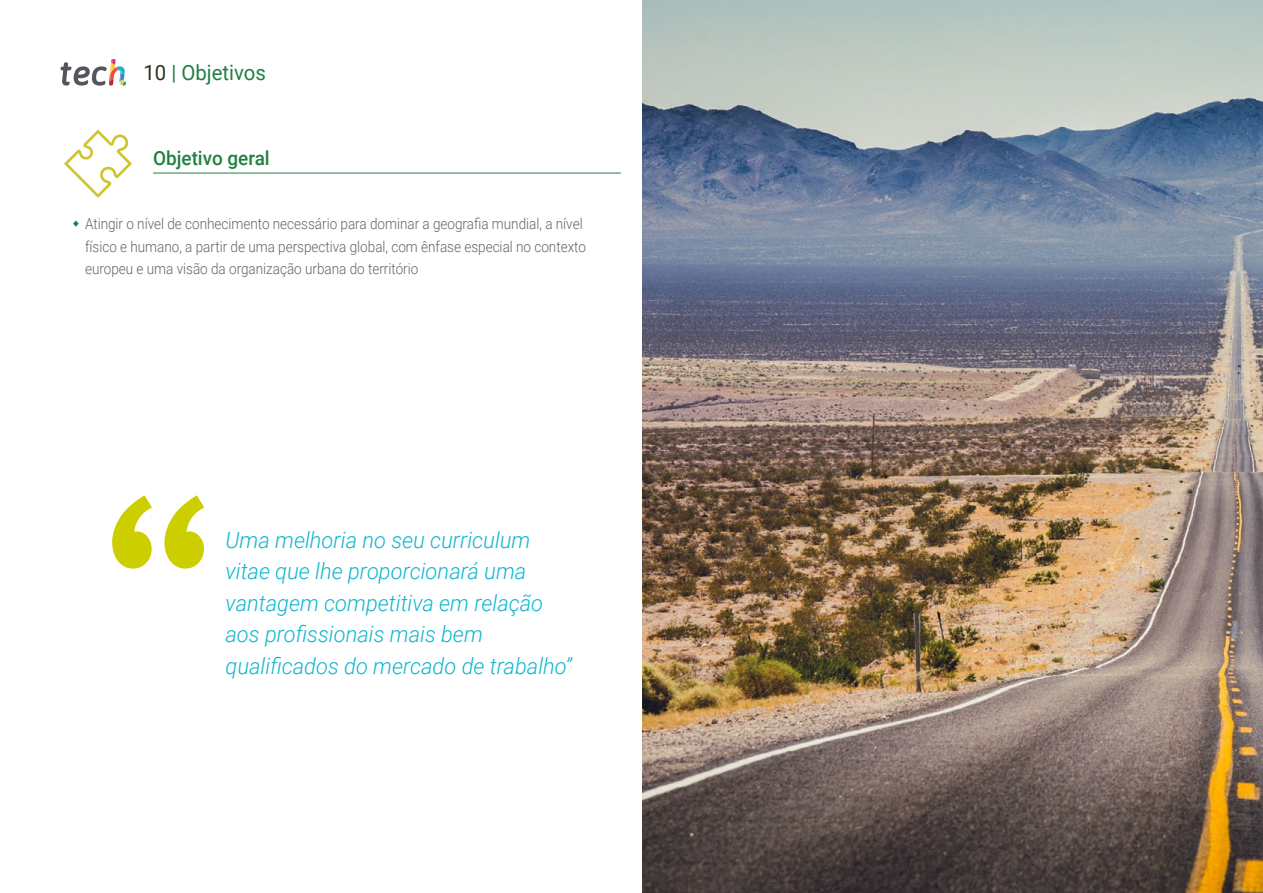
<style>
.page{position:relative;width:1263px;height:893px;background:#fff}
.page>*{position:absolute;margin:0;border:0;box-sizing:border-box;transform-origin:0 0}
.t1{font:italic 300 22.5px/31.5px "Roboto";color:#0fb6cf}
.t2{font:21px "Roboto";color:#208041}
.t3{font:500 19.5px "Roboto";color:#208041}
.t4{font:300 15px/22.5px "Roboto";color:#61646a;scale:.9 1}
.s1{color:#312e20}
</style>
<div class="page">
<hr style="left:153px;top:173px;width:468px;height:1px;background:#208041">
<svg style="left:64px;top:130px;width:68px;height:68px"></svg>
<img style="left:642px;top:0;width:621px;height:893px">
<svg style="left:61px;top:59px;width:65px;height:27px"></svg>
<svg style="left:112px;top:495px;width:92px;height:74px"></svg>
<h2 class="t2" style="left:144px;top:57px;width:124px"><span class="s1">10</span> | Objetivos</h2>
<h3 class="t3" style="left:153px;top:144px;width:118px">Objetivo geral</h3>
<p class="t4" style="left:85px;top:212px;width:558px">Atingir o nível de conhecimento necessário para dominar a geografia mundial, a nível físico e humano, a partir de uma perspectiva global, com ênfase especial no contexto europeu e uma visão da organização urbana do território</p>
<h1 class="t1" style="left:226px;top:523px;width:348px">Uma melhoria no seu curriculum vitae que lhe proporcionará uma vantagem competitiva em relação aos profissionais mais bem qualificados do mercado de trabalho”</h1>
</div>
